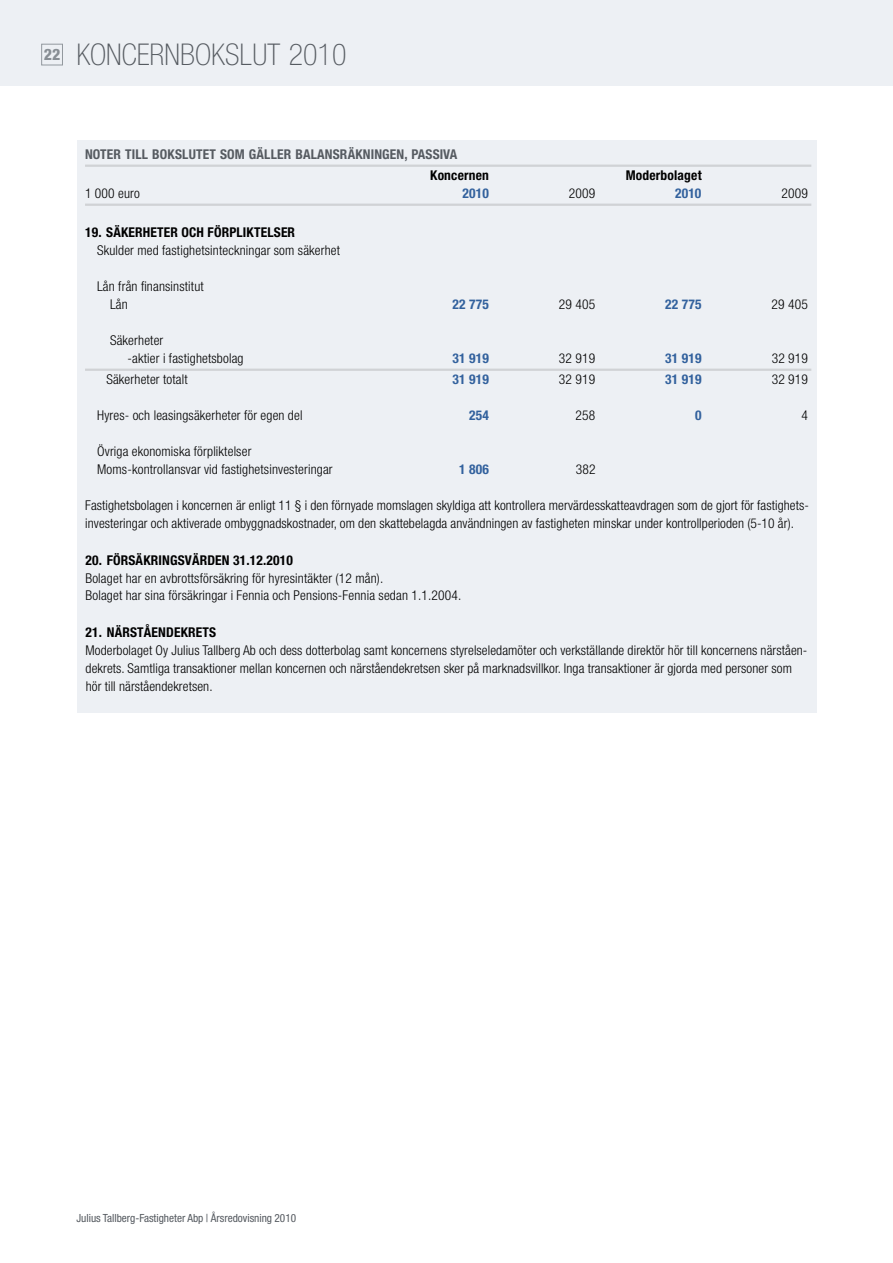
<style>
.page{position:relative;width:893px;height:1263px;background:#fff}
.page>*{position:absolute;margin:0;border:0;box-sizing:border-box;transform-origin:0 0}
.t1{font:100 condensed 30px "Helvetica Neue LT";color:#565b61}
.t2{font:300 condensed 13.5px/18px "Helvetica Neue LT";letter-spacing:.01em;color:#000}
.t3{font:700 condensed 13.5px "Helvetica Neue LT";letter-spacing:.015em;color:#000}
.t4{font:700 condensed 13.5px "Helvetica Neue LT";letter-spacing:.015em;color:#565b61}
.t5{font:700 condensed 13.5px "Helvetica Neue LT";letter-spacing:.015em;color:#32619d}
.t6{font:condensed 11.25px "Helvetica Neue LT";color:#565b61}
</style>
<div class="page">
<div style="left:0;top:0;width:893px;height:85px;background:#edf0f4"></div>
<div style="left:41px;top:44px;width:22px;height:21px;border:1px solid #888e94"></div>
<div style="left:77px;top:140px;width:739px;height:573px;background:#edf0f4"></div>
<hr style="left:85px;top:165px;width:726px;height:2px;background:#d0d2d5">
<hr style="left:85px;top:204px;width:726px;height:2px;background:#d0d2d5">
<hr style="left:85px;top:369px;width:726px;height:2px;background:#d0d2d5">
<h1 class="t1" style="left:44px;top:38px;width:109px"><sup>22</sup> KONCERNBOKSL</h1>
<h1 class="t1" style="left:252px;top:38px;width:96px">UT 2010</h1>
<p class="t4" style="left:85px;top:146px;width:374px">NOTER TILL BOKSLUTET SOM GÄLLER BALANSRÄKNINGEN, PASSIVA</p>
<p class="t3" style="left:430px;top:167px;width:60px">Koncernen</p>
<p class="t3" style="left:626px;top:167px;width:77px">Moderbolaget</p>
<p class="t2" style="left:85px;top:185px;width:56px">1 000 euro</p>
<p class="t5" style="left:462px;top:185px;width:28px">2010</p>
<p class="t2" style="left:569px;top:185px;width:28px">2009</p>
<p class="t5" style="left:675px;top:185px;width:28px">2010</p>
<p class="t2" style="left:781px;top:185px;width:28px">2009</p>
<p class="t3" style="left:85px;top:224px;width:212px">19. SÄKERHETER OCH FÖRPLIKTELSER</p>
<p class="t2" style="left:97px;top:242px;width:245px">Skulder med fastighetsinteckningar som säkerhet</p>
<p class="t2" style="left:97px;top:278px;width:108px">Lån från finansinstitut<br>Lån</p>
<p class="t5" style="left:452px;top:296px;width:38px">22 775</p>
<p class="t2" style="left:559px;top:296px;width:38px">29 405</p>
<p class="t5" style="left:665px;top:296px;width:38px">22 775</p>
<p class="t2" style="left:772px;top:296px;width:38px">29 405</p>
<p class="t2" style="left:128px;top:332px;width:118px;text-indent:-18px">Säkerheter<br>-aktier i fastighetsbolag</p>
<p class="t5" style="left:453px;top:350px;width:38px">31 919</p>
<p class="t2" style="left:559px;top:350px;width:38px">32 919</p>
<p class="t5" style="left:665px;top:350px;width:38px">31 919</p>
<p class="t2" style="left:772px;top:350px;width:38px">32 919</p>
<p class="t2" style="left:106px;top:371px;width:83px">Säkerheter totalt</p>
<p class="t5" style="left:453px;top:371px;width:38px">31 919</p>
<p class="t2" style="left:559px;top:371px;width:38px">32 919</p>
<p class="t5" style="left:665px;top:371px;width:38px">31 919</p>
<p class="t2" style="left:772px;top:371px;width:38px">32 919</p>
<p class="t2" style="left:97px;top:407px;width:207px">Hyres- och leasingsäkerheter för egen del</p>
<p class="t5" style="left:469px;top:407px;width:21px">254</p>
<p class="t2" style="left:575px;top:407px;width:21px">258</p>
<p class="t5" style="left:695px;top:407px;width:8px">0</p>
<p class="t2" style="left:802px;top:407px;width:8px">4</p>
<p class="t2" style="left:97px;top:443px;width:237px">Övriga ekonomiska förpliktelser<br>Moms-kontrollansvar vid fastighetsinvesteringar</p>
<p class="t5" style="left:459px;top:461px;width:31px">1 806</p>
<p class="t2" style="left:576px;top:461px;width:21px">382</p>
<p class="t2" style="left:85px;top:497px;width:725px">Fastighetsbolagen i koncernen är enligt 11 § i den förnyade momslagen skyldiga att kontrollera mervärdesskatteavdragen som de gjort för fastighets&shy;investeringar och aktiverade ombyggnadskostnader, om den skattebelagda användningen av fastigheten minskar under kontrollperioden (5-10 år).</p>
<p class="t3" style="left:85px;top:551px;width:209px">20. FÖRSÄKRINGSVÄRDEN 31.12.2010</p>
<p class="t2" style="left:85px;top:569px;width:377px">Bolaget har en avbrottsförsäkring för hyresintäkter (12 mån).<br>Bolaget har sina försäkringar i Fennia och Pensions-Fennia sedan 1.1.2004.</p>
<p class="t3" style="left:86px;top:623px;width:132px">21. NÄRSTÅENDEKRETS</p>
<p class="t2" style="left:86px;top:641px;width:723px">Moderbolaget Oy Julius Tallberg Ab och dess dotterbolag samt koncernens styrelseledamöter och verkställande direktör hör till koncernens närståen&shy;dekrets. Samtliga transaktioner mellan koncernen och närståendekretsen sker på marknadsvillkor. Inga transaktioner är gjorda med personer som hör till närståendekretsen.</p>
<p class="t6" style="left:77px;top:1211px;width:221px">Julius Tallberg-Fastigheter Abp | Årsredovisning 2010</p>
</div>
